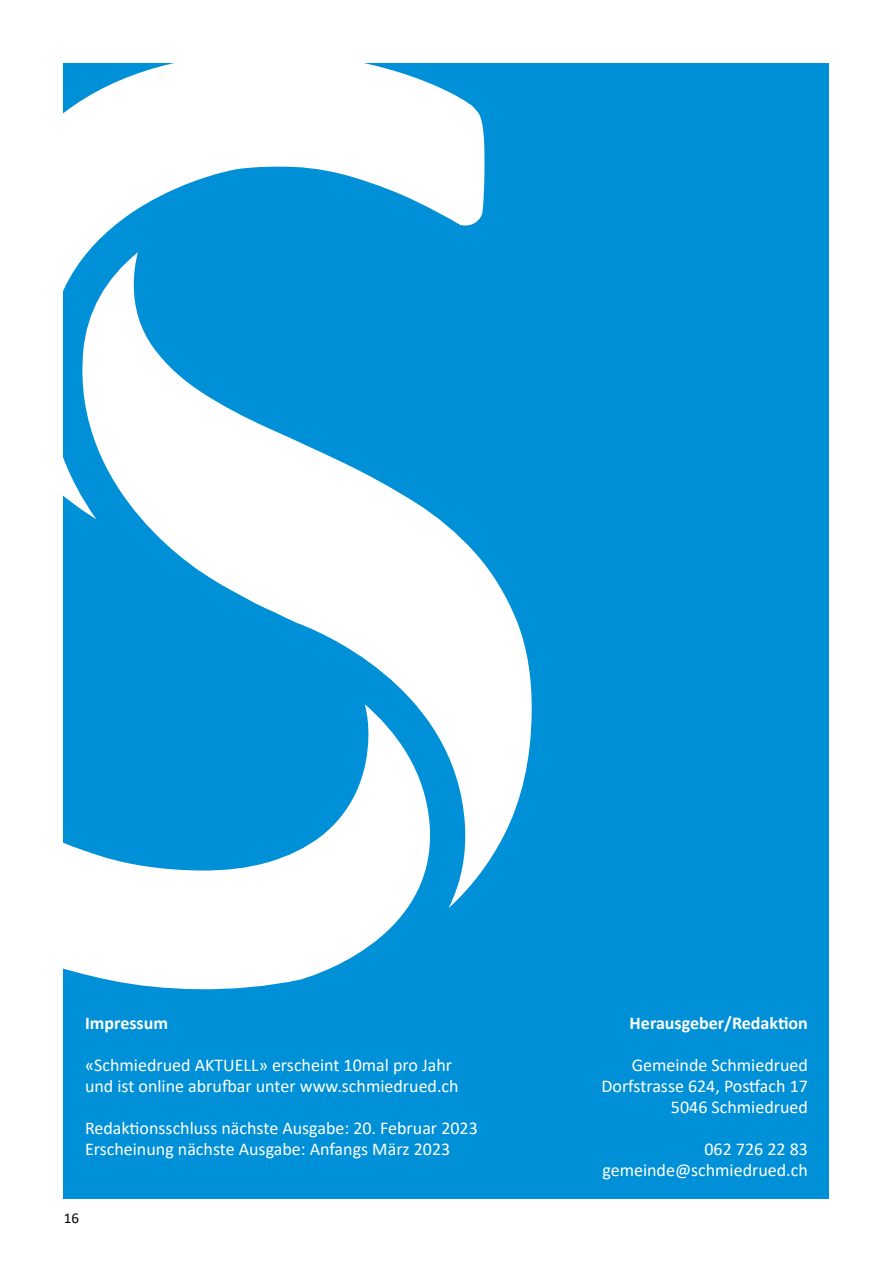
<style>
.page{position:relative;width:893px;height:1263px;background:#fff}
.page>*{position:absolute;margin:0;border:0;box-sizing:border-box;transform-origin:0 0}
.t1{font:18px/21px "Calibri";color:#fff}
.t2{font:700 18px "Calibri";color:#fff}
.t3{font:15px "Calibri";color:#000}
</style>
<div class="page">
<div style="left:64px;top:64px;width:765px;height:1135px;background:#0090d7"></div>
<svg style="left:63px;top:63px;width:422px;height:456px;fill:#fff"></svg>
<svg style="left:70px;top:252px;width:462px;height:656px"></svg>
<svg style="left:63px;top:704px;width:374px;height:285px"></svg>
<p class="t2" style="left:85px;top:1010px;width:85px">Impressum</p>
<p class="t1" style="left:85px;top:1054px;width:375px">«Schmiedrued AKTUELL» erscheint 10mal pro Jahr und ist online abrufbar unter www.schmiedrued.ch</p>
<p class="t1" style="left:85px;top:1117px;width:394px">Redaktionsschluss nächste Ausgabe: 20. Februar 2023<br>Erscheinung nächste Ausgabe: Anfangs März 2023</p>
<p class="t3" style="left:64px;top:1208px;width:17px">16</p>
<p class="t2" style="left:630px;top:1010px;width:180px">Herausgeber/Redaktion</p>
<p class="t1" style="left:601px;top:1054px;width:208px;text-align:right">Gemeinde Schmiedrued<br>Dorfstrasse 624, Postfach 17<br>5046 Schmiedrued</p>
<p class="t1" style="left:602px;top:1138px;width:207px;text-align:right">062 726 22 83 gemeinde@schmiedrued.ch</p>
</div>
